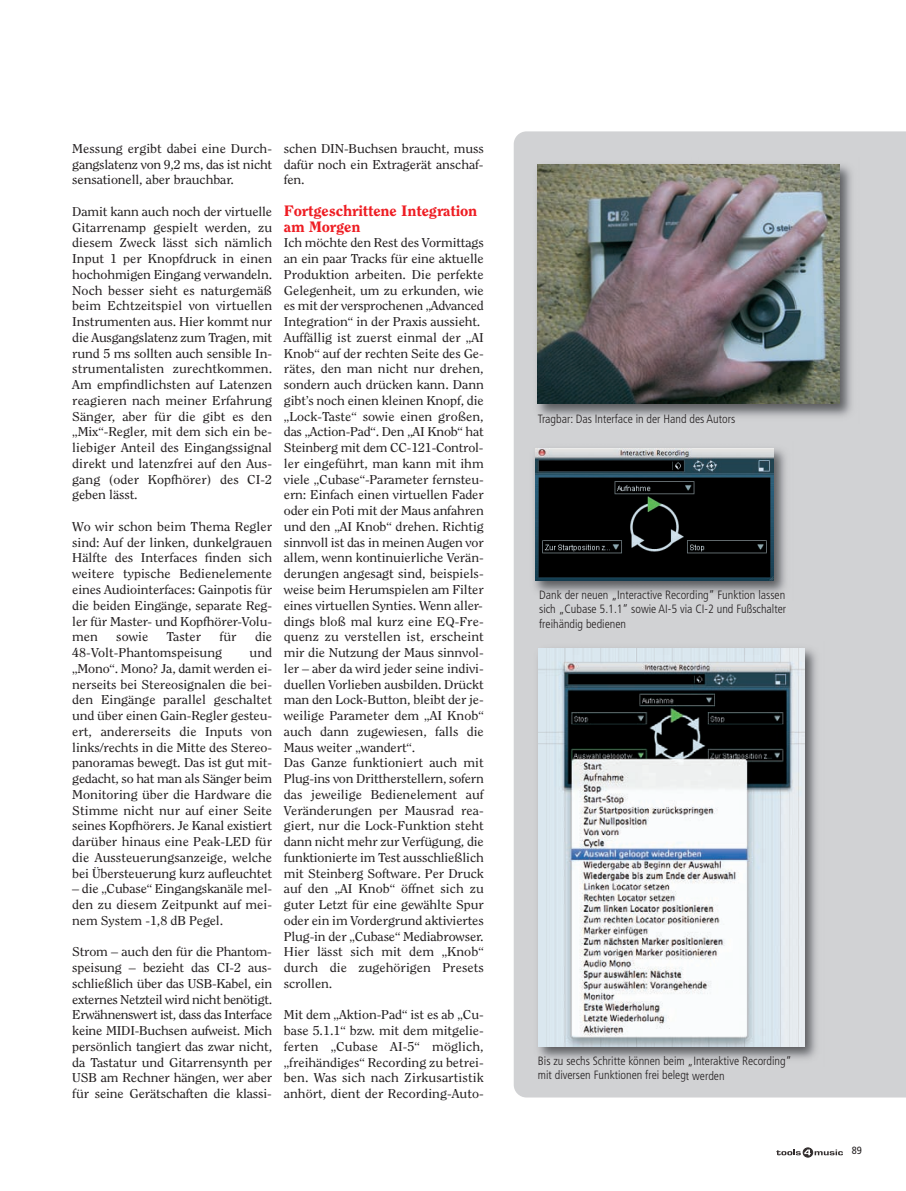
<style>
.page{position:relative;width:906px;height:1191px;background:#fff}
.page>*{position:absolute;margin:0;border:0;box-sizing:border-box;transform-origin:0 0}
.t1{font:800 15px/15.8px "Clearface Std";letter-spacing:-.01em;color:#ee1d23;scale:1.1 1}
.t2{font:12.75px/15.8px "Clearface Std";letter-spacing:-.01em;color:#231f20;text-align:justify;scale:1.1 1}
.t3{font:300 condensed 12px/14.4px "Frutiger LT Std";letter-spacing:-.005em;color:#231f20;text-align:justify}
.t4{font:condensed 10.5px "Frutiger LT Std";color:#231f20}
</style>
<div class="page">
<div style="left:803px;top:1147px;width:9px;height:10px;border:1px solid #322d2d;border-radius:50%"></div>
<svg style="left:776px;top:1149px;width:67px;height:6px"></svg>
<div style="left:514px;top:131px;width:392px;height:966px;background:#d1d2d4"></div>
<img style="left:530px;top:158px;width:329px;height:265px">
<img style="left:537px;top:165px;width:302px;height:239px">
<img style="left:528px;top:442px;width:265px;height:159px">
<img style="left:535px;top:449px;width:238px;height:132px">
<img style="left:531px;top:642px;width:293px;height:424px">
<img style="left:538px;top:649px;width:266px;height:397px">
<p class="t2" style="left:72px;top:141px;width:183px">Messung ergibt dabei eine Durch&shy;gangslatenz von 9,2 ms, das ist nicht sensationell, aber brauchbar.</p>
<p class="t2" style="left:72px;top:204px;width:183px">Damit kann auch noch der virtuelle Gitarrenamp gespielt werden, zu diesem Zweck lässt sich nämlich Input 1 per Knopfdruck in einen hochohmigen Eingang verwandeln.<br>Noch besser sieht es naturgemäß beim Echtzeitspiel von virtuellen Instrumenten aus. Hier kommt nur die Ausgangslatenz zum Tragen, mit rund 5 ms sollten auch sensible In&shy;strumentalisten zurechtkommen.<br>Am empfindlichsten auf Latenzen reagieren nach meiner Erfahrung Sänger, aber für die gibt es den „Mix“-Regler, mit dem sich ein be&shy;liebiger Anteil des Eingangssignal direkt und latenzfrei auf den Aus&shy;gang (oder Kopfhörer) des CI-2 geben lässt.</p>
<p class="t2" style="left:72px;top:519px;width:183px">Wo wir schon beim Thema Regler sind: Auf der linken, dunkelgrauen Hälfte des Interfaces finden sich weitere typische Bedienelemente eines Audiointerfaces: Gainpotis für die beiden Eingänge, separate Reg&shy;ler für Master- und Kopfhörer-Volu&shy;men</p>
<p class="t2" style="left:116px;top:630px;width:31px">sowie</p>
<p class="t2" style="left:166px;top:630px;width:33px">Taster</p>
<p class="t2" style="left:220px;top:630px;width:17px">für</p>
<p class="t2" style="left:255px;top:630px;width:17px">die</p>
<p class="t2" style="left:72px;top:645px;width:138px">48-Volt-Phantomspeisung</p>
<p class="t2" style="left:72px;top:645px;width:183px;text-indent:177px">und „Mono“. Mono? Ja, damit werden ei&shy;nerseits bei Stereosignalen die bei&shy;den Eingänge parallel geschaltet und über einen Gain-Regler gesteu&shy;ert, andererseits die Inputs von links/rechts in die Mitte des Stereo&shy;panoramas bewegt. Das ist gut mit&shy;gedacht, so hat man als Sänger beim Monitoring über die Hardware die Stimme nicht nur auf einer Seite seines Kopfhörers. Je Kanal existiert darüber hinaus eine Peak-LED für die Aussteuerungsanzeige, welche bei Übersteuerung kurz aufleuchtet</p>
<p class="t2" style="left:72px;top:882px;width:183px">– die „Cubase“ Eingangskanäle mel&shy;den zu diesem Zeitpunkt auf mei&shy;nem System -1,8 dB Pegel.</p>
<p class="t2" style="left:72px;top:945px;width:183px">Strom – auch den für die Phantom&shy;speisung – bezieht das CI-2 aus&shy;schließlich über das USB-Kabel, ein externes Netzteil wird nicht benötigt.<br>Erwähnenswert ist, dass das Interface keine MIDI-Buchsen aufweist. Mich persönlich tangiert das zwar nicht, da Tastatur und Gitarrensynth per USB am Rechner hängen, wer aber für seine Gerätschaften die klassi-</p>
<p class="t2" style="left:284px;top:141px;width:183px">schen DIN-Buchsen braucht, muss dafür noch ein Extragerät anschaf&shy;fen.</p>
<p class="t1" style="left:284px;top:204px;width:177px">Fortgeschrittene Integration am Morgen</p>
<p class="t2" style="left:284px;top:236px;width:183px;text-align:left">Ich möchte den Rest des Vormittags an ein paar Tracks für eine aktuelle Produktion arbeiten. Die perfekte Gelegenheit, um zu erkunden, wie es mit der versprochenen „Advanced Integration“ in der Praxis aussieht.<br>Auffällig ist zuerst einmal der „AI Knob“ auf der rechten Seite des Ge&shy;rätes, den man nicht nur drehen, sondern auch drücken kann. Dann gibt’s noch einen kleinen Knopf, die „Lock-Taste“ sowie einen großen, das „Action-Pad“. Den „AI Knob“ hat Steinberg mit dem CC-121-Control&shy;ler eingeführt, man kann mit ihm viele „Cubase“-Parameter fernsteu&shy;ern: Einfach einen virtuellen Fader oder ein Poti mit der Maus anfahren und den „AI Knob“ drehen. Richtig sinnvoll ist das in meinen Augen vor allem, wenn kontinuierliche Verän&shy;derungen angesagt sind, beispiels&shy;weise beim Herumspielen am Filter eines virtuellen Synties. Wenn aller&shy;dings bloß mal kurz eine EQ-Fre&shy;quenz zu verstellen ist, erscheint mir die Nutzung der Maus sinnvol&shy;ler – aber da wird jeder seine indivi&shy;duellen Vorlieben ausbilden. Drückt man den Lock-Button, bleibt der je&shy;weilige Parameter dem „AI Knob“ auch dann zugewiesen, falls die Maus weiter „wandert“.<br>Das Ganze funktioniert auch mit Plug-ins von Drittherstellern, sofern das jeweilige Bedienelement auf Veränderungen per Mausrad rea&shy;giert, nur die Lock-Funktion steht dann nicht mehr zur Verfügung, die funktionierte im Test ausschließlich mit Steinberg Software. Per Druck auf den „AI Knob“ öffnet sich zu guter Letzt für eine gewählte Spur oder ein im Vordergrund aktiviertes Plug-in der „Cubase“ Mediabrowser.<br>Hier lässt sich mit dem „Knob“ durch die zugehörigen Presets scrollen.</p>
<p class="t2" style="left:284px;top:1008px;width:183px">Mit dem „Aktion-Pad“ ist es ab „Cu&shy;base 5.1.1“ bzw. mit dem mitgelie&shy;ferten „Cubase AI-5“ möglich, „freihändiges“ Recording zu betrei&shy;ben. Was sich nach Zirkusartistik anhört, dient der Recording-Auto-</p>
<p class="t3" style="left:538px;top:412px;width:199px">Tragbar: Das Interface in der Hand des Autors</p>
<p class="t3" style="left:539px;top:588px;width:248px">Dank der neuen „Interactive Recording“ Funktion lassen sich „Cubase 5.1.1“ sowie AI-5 via CI-2 und Fußschalter freihändig bedienen</p>
<p class="t3" style="left:538px;top:1054px;width:255px">Bis zu sechs Schritte können beim „Interaktive Recording“ mit diversen Funktionen frei belegt werden</p>
<p class="t4" style="left:852px;top:1146px;width:12px">89</p>
</div>
